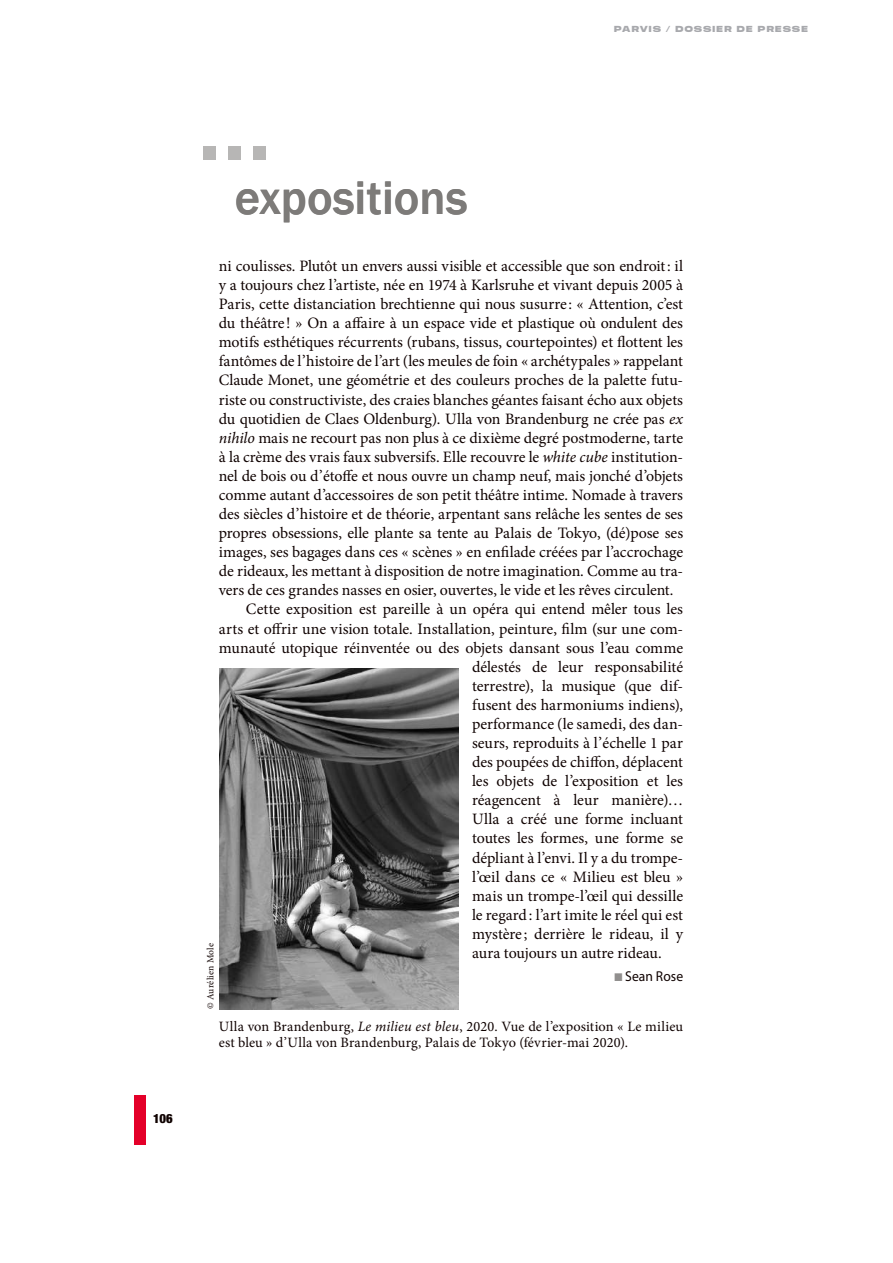
<style>
.page{position:relative;width:893px;height:1263px;background:#fff}
.page>*{position:absolute;margin:0;border:0;box-sizing:border-box;transform-origin:0 0}
.t1{font:500 103.8px "Franklin Gothic";color:#b7b6b5}
.t2{font:500 48.45px "Franklin Gothic";color:#7d7b79}
.t3{font:15.9px "Minion Pro";letter-spacing:-.005em;color:#0f0200}
.t4{font:14.25px/15.9px "Minion Pro";letter-spacing:.005em;color:#0f0200}
.t5{font:14.25px "Myriad Pro";letter-spacing:.005em;color:#0f0200;scale:.95 1}
.t6{font:900 condensed 12.75px "Helvetica Neue";color:#0f0200}
.t7{font:9.6px "Minion Pro";letter-spacing:.015em;color:#0f0200}
.t8{font:900 7.5px "Media Sans Text Extended";letter-spacing:.1em;color:#a8a9ad}
.s1{font-style:italic}
.s2{color:#918f8e}
</style>
<div class="page">
<div style="left:135px;top:1095px;width:11px;height:49px;background:#e40029"></div>
<img style="left:219px;top:668px;width:239px;height:341px">
<p class="t8" style="left:614px;top:22px;width:195px">PARVIS / DOSSIER DE PRESSE</p>
<p class="t6" style="left:153px;top:1110px;width:21px">106</p>
<p class="t1" style="left:197px;top:61px;width:77px">...</p>
<p class="t2" style="left:235px;top:168px;width:234px">expositions</p>
<p class="t3" style="left:219px;top:255px;width:466px">ni coulisses. Plutôt un envers aussi visible et accessible que son endroit: il</p>
<p class="t3" style="left:219px;top:274px;width:466px">y a toujours chez l’artiste, née en 1974 à Karlsruhe et vivant depuis 2005 à</p>
<p class="t3" style="left:219px;top:293px;width:466px">Paris, cette distanciation brechtienne qui nous susurre: « Attention, c’est</p>
<p class="t3" style="left:219px;top:312px;width:466px">du théâtre! » On a affaire à un espace vide et plastique où ondulent des</p>
<p class="t3" style="left:219px;top:331px;width:466px">motifs esthétiques récurrents (rubans, tissus, courtepointes) et flottent les</p>
<p class="t3" style="left:219px;top:351px;width:466px">fantômes de l’histoire de l’art (les meules de foin « archétypales » rappelant</p>
<p class="t3" style="left:219px;top:370px;width:466px">Claude Monet, une géométrie et des couleurs proches de la palette futu-</p>
<p class="t3" style="left:219px;top:389px;width:466px">riste ou constructiviste, des craies blanches géantes faisant écho aux objets</p>
<p class="t3" style="left:219px;top:408px;width:466px">du quotidien de Claes Oldenburg). Ulla von Brandenburg ne crée pas <span class="s1">ex</span></p>
<p class="t3" style="left:219px;top:427px;width:466px"><span class="s1">nihilo</span> mais ne recourt pas non plus à ce dixième degré postmoderne, tarte</p>
<p class="t3" style="left:219px;top:446px;width:466px">à la crème des vrais faux subversifs. Elle recouvre le <span class="s1">white cube</span> institution-</p>
<p class="t3" style="left:219px;top:465px;width:466px">nel de bois ou d’étoffe et nous ouvre un champ neuf, mais jonché d’objets</p>
<p class="t3" style="left:219px;top:484px;width:466px">comme autant d’accessoires de son petit théâtre intime. Nomade à travers</p>
<p class="t3" style="left:219px;top:503px;width:466px">des siècles d’histoire et de théorie, arpentant sans relâche les sentes de ses</p>
<p class="t3" style="left:219px;top:522px;width:466px">propres obsessions, elle plante sa tente au Palais de Tokyo, (dé)pose ses</p>
<p class="t3" style="left:219px;top:541px;width:466px">images, ses bagages dans ces « scènes » en enfilade créées par l’accrochage</p>
<p class="t3" style="left:219px;top:560px;width:466px">de rideaux, les mettant à disposition de notre imagination. Comme au tra-</p>
<p class="t3" style="left:219px;top:580px;width:456px">vers de ces grandes nasses en osier, ouvertes, le vide et les rêves circulent.</p>
<p class="t3" style="left:246px;top:599px;width:439px">Cette exposition est pareille à un opéra qui entend mêler tous les</p>
<p class="t3" style="left:219px;top:618px;width:466px">arts et offrir une vision totale. Installation, peinture, film (sur une com-</p>
<p class="t3" style="left:219px;top:637px;width:466px">munauté utopique réinventée ou des objets dansant sous l’eau comme</p>
<p class="t3" style="left:472px;top:656px;width:213px">délestés de leur responsabilité</p>
<p class="t3" style="left:472px;top:675px;width:213px">terrestre), la musique (que dif-</p>
<p class="t3" style="left:472px;top:694px;width:213px">fusent des harmoniums indiens),</p>
<p class="t3" style="left:472px;top:713px;width:213px">performance (le samedi, des dan-</p>
<p class="t3" style="left:472px;top:732px;width:213px">seurs, reproduits à l’échelle 1 par</p>
<p class="t3" style="left:472px;top:751px;width:213px">des poupées de chiffon, déplacent</p>
<p class="t3" style="left:472px;top:770px;width:213px">les objets de l’exposition et les</p>
<p class="t3" style="left:472px;top:789px;width:213px">réagencent à leur manière)…</p>
<p class="t3" style="left:472px;top:809px;width:213px">Ulla a créé une forme incluant</p>
<p class="t3" style="left:472px;top:828px;width:213px">toutes les formes, une forme se</p>
<p class="t3" style="left:472px;top:847px;width:213px">dépliant à l’envi. Il y a du trompe-</p>
<p class="t3" style="left:472px;top:866px;width:213px">l’œil dans ce « Milieu est bleu »</p>
<p class="t3" style="left:472px;top:885px;width:213px">mais un trompe-l’œil qui dessille</p>
<p class="t3" style="left:472px;top:904px;width:213px">le regard: l’art imite le réel qui est</p>
<p class="t3" style="left:472px;top:923px;width:213px">mystère ; derrière le rideau, il y</p>
<p class="t3" style="left:472px;top:942px;width:191px">aura toujours un autre rideau.</p>
<p class="t5" style="left:614px;top:968px;width:74px"><span class="s2">■</span> Sean Rose</p>
<p class="t7" style="left:204px;top:1009px;width:67px;rotate:-90deg">© Aurélien Mole</p>
<p class="t4" style="left:219px;top:1018px;width:466px">Ulla von Brandenburg, <span class="s1">Le milieu est bleu</span>, 2020. Vue de l’exposition « Le milieu est bleu » d’Ulla von Brandenburg, Palais de Tokyo (février-mai 2020).</p>
</div>
